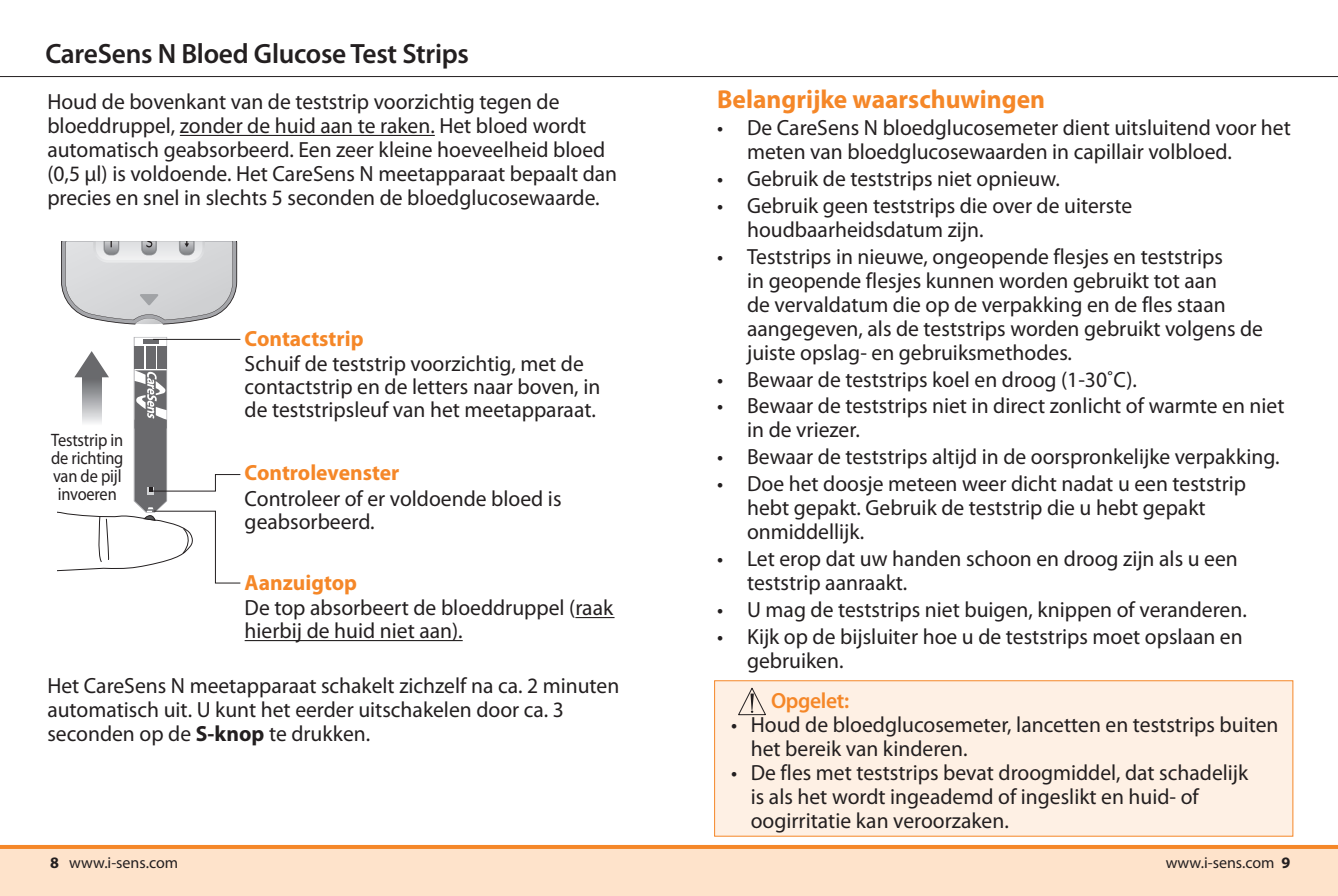
<style>
.page{position:relative;width:1338px;height:896px;background:#fff}
.page>*{position:absolute;margin:0;border:0;box-sizing:border-box;transform-origin:0 0}
.t1{font:600 28px "Myriad Pro";letter-spacing:-.01em;color:#231f20}
.t2{font:700 26px "Myriad Pro";color:#f58728}
.t3{font:22px/24px "Myriad Pro";color:#231f20}
.t4{font:700 22px "Myriad Pro";color:#f58728}
.t5{font:600 22px "Myriad Pro";letter-spacing:-.015em;color:#f58728}
.t6{font:18px/18px "Myriad Pro";letter-spacing:-.01em;color:#231f20;text-align:center;scale:.91 1}
.t7{font:16px "Myriad Pro";color:#231f20}
.s1{font-weight:700}
</style>
<div class="page">
<div style="left:0;top:847px;width:669px;height:49px;background:#fee3cb"></div>
<hr style="left:0;top:845px;width:669px;height:4px;background:#f58728">
<hr style="left:0;top:76px;width:669px;height:1px;background:#231f20">
<div style="left:669px;top:847px;width:669px;height:49px;background:#fee3cb"></div>
<hr style="left:669px;top:845px;width:669px;height:4px;background:#f58728">
<hr style="left:669px;top:76px;width:669px;height:1px;background:#231f20">
<hr style="left:180px;top:135px;width:255px;height:1px;background:#231f20">
<hr style="left:575px;top:617px;width:40px;height:1px;background:#231f20">
<hr style="left:245px;top:640px;width:218px;height:1px;background:#231f20">
<svg style="left:61px;top:242px;width:176px;height:82px;background:#d0d0d2"></svg>
<svg style="left:57px;top:337px;width:184px;height:247px"></svg>
<div style="left:714px;top:680px;width:579px;height:156px;background:#fef0e4;border:1px solid #f58728"></div>
<svg style="left:738px;top:688px;width:28px;height:27px"></svg>
<p class="t1" style="left:45px;top:36px;width:425px">CareSens N Bloed Glucose Test Strips</p>
<p class="t3" style="left:47px;top:89px;width:571px">Houd de bovenkant van de teststrip voorzichtig tegen de bloeddruppel, zonder de huid aan te raken. Het bloed wordt automatisch geabsorbeerd. Een zeer kleine hoeveelheid bloed (0,5 μl) is voldoende. Het CareSens N meetapparaat bepaalt dan precies en snel in slechts 5 seconden de bloedglucosewaarde.</p>
<p class="t6" style="left:51px;top:431px;width:81px">Teststrip in de richting van de pijl invoeren</p>
<p class="t4" style="left:245px;top:326px;width:120px">Contactstrip</p>
<p class="t3" style="left:245px;top:352px;width:357px;line-height:23px">Schuif de teststrip voorzichtig, met de contactstrip en de letters naar boven, in de teststripsleuf van het meetapparaat.</p>
<p class="t4" style="left:245px;top:461px;width:156px">Controlevenster</p>
<p class="t3" style="left:245px;top:487px;width:318px;line-height:23px">Controleer of er voldoende bloed is geabsorbeerd.</p>
<p class="t4" style="left:245px;top:570px;width:114px">Aanzuigtop</p>
<p class="t3" style="left:245px;top:596px;width:370px;line-height:23px">De top absorbeert de bloeddruppel (raak hierbij de huid niet aan).</p>
<p class="t3" style="left:47px;top:673px;width:574px">Het CareSens N meetapparaat schakelt zichzelf na ca. 2 minuten automatisch uit. U kunt het eerder uitschakelen door ca. 3 seconden op de <span class="s1">S-knop</span> te drukken.</p>
<p class="t2" style="left:717px;top:85px;width:330px">Belangrijke waarschuwingen</p>
<p class="t3" style="left:747px;top:115px;width:545px;text-indent:-30px">• De CareSens N bloedglucosemeter dient uitsluitend voor het meten van bloedglucosewaarden in capillair volbloed.</p>
<p class="t3" style="left:717px;top:166px;width:344px">• Gebruik de teststrips niet opnieuw.</p>
<p class="t3" style="left:747px;top:193px;width:387px;text-indent:-30px">• Gebruik geen teststrips die over de uiterste houdbaarheidsdatum zijn.</p>
<p class="t3" style="left:747px;top:244px;width:517px;text-indent:-30px">• Teststrips in nieuwe, ongeopende flesjes en teststrips<br>in geopende flesjes kunnen worden gebruikt tot aan<br>de vervaldatum die op de verpakking en de fles staan aangegeven, als de teststrips worden gebruikt volgens de juiste opslag- en gebruiksmethodes.</p>
<p class="t3" style="left:717px;top:367px;width:421px">• Bewaar de teststrips koel en droog (1-30˚C).</p>
<p class="t3" style="left:747px;top:394px;width:539px;text-indent:-30px">• Bewaar de teststrips niet in direct zonlicht of warmte en niet in de vriezer.</p>
<p class="t3" style="left:717px;top:444px;width:564px">• Bewaar de teststrips altijd in de oorspronkelijke verpakking.</p>
<p class="t3" style="left:747px;top:471px;width:501px;text-indent:-30px">• Doe het doosje meteen weer dicht nadat u een teststrip hebt gepakt. Gebruik de teststrip die u hebt gepakt onmiddellijk.</p>
<p class="t3" style="left:747px;top:546px;width:492px;text-indent:-30px">• Let erop dat uw handen schoon en droog zijn als u een teststrip aanraakt.</p>
<p class="t3" style="left:717px;top:597px;width:531px">• U mag de teststrips niet buigen, knippen of veranderen.</p>
<p class="t3" style="left:747px;top:624px;width:497px;text-indent:-30px">• Kijk op de bijsluiter hoe u de teststrips moet opslaan en gebruiken.</p>
<p class="t5" style="left:771px;top:686px;width:80px">Opgelet:</p>
<p class="t3" style="left:751px;top:712px;width:529px;text-indent:-20px">• Houd de bloedglucosemeter, lancetten en teststrips buiten het bereik van kinderen.</p>
<p class="t3" style="left:751px;top:760px;width:499px;text-indent:-20px">• De fles met teststrips bevat droogmiddel, dat schadelijk is als het wordt ingeademd of ingeslikt en huid- of oogirritatie kan veroorzaken.</p>
<p class="t7" style="left:50px;top:853px;width:130px"><span class="s1">8</span> www.i-sens.com</p>
<p class="t7" style="left:1166px;top:853px;width:126px">www.i-sens.com <span class="s1">9</span></p>
</div>
